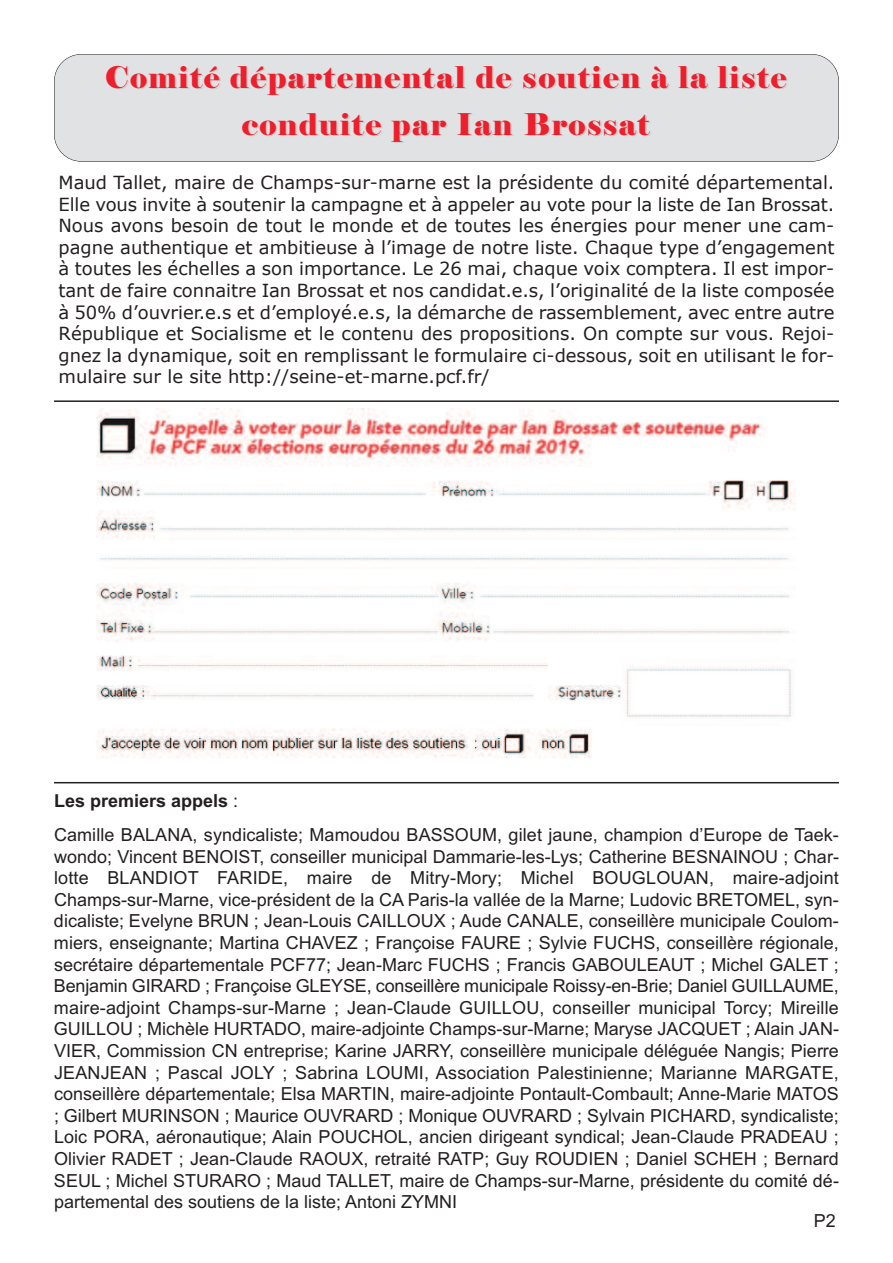
<style>
.page{position:relative;width:893px;height:1263px;background:#fff}
.page>*{position:absolute;margin:0;border:0;box-sizing:border-box;transform-origin:0 0}
.t1{font:30px/47.1px "Elephant";letter-spacing:.05em;color:#ee1f2d;text-align:center}
.t2{font:18px/21.6px "Arial";letter-spacing:.005em;color:#231f20}
.t3{font:18px/21.6px "Verdana";color:#231f20;text-align:justify}
.s1{font-weight:700}
</style>
<div class="page">
<div style="left:54px;top:54px;width:785px;height:107px;background:#e1e2e4;border-radius:27px"></div>
<div style="left:54px;top:54px;width:785px;height:108px;border:1px solid #231f20;border-radius:27px"></div>
<img style="left:96px;top:409px;width:700px;height:349px">
<hr style="left:54px;top:782px;width:785px;height:1px;background:#231f20">
<hr style="left:54px;top:400px;width:785px;height:2px;background:#231f20">
<h1 class="t1" style="left:105px;top:54px;width:683px">Comité départemental de soutien à la liste conduite par Ian Brossat</h1>
<p class="t3" style="left:58px;top:171px;width:777px">Maud Tallet, maire de Champs-sur-marne est la présidente du comité départemental.<br>Elle vous invite à soutenir la campagne et à appeler au vote pour la liste de Ian Brossat.<br>Nous avons besoin de tout le monde et de toutes les énergies pour mener une cam&shy;pagne authentique et ambitieuse à l’image de notre liste. Chaque type d’engagement à toutes les échelles a son importance. Le 26 mai, chaque voix comptera. Il est impor&shy;tant de faire connaitre Ian Brossat et nos candidat.e.s, l’originalité de la liste composée à 50% d’ouvrier.e.s et d’employé.e.s, la démarche de rassemblement, avec entre autre République et Socialisme et le contenu des propositions. On compte sur vous. Rejoi&shy;gnez la dynamique, soit en remplissant le formulaire ci-dessous, soit en utilisant le for&shy;mulaire sur le site http://seine-et-marne.pcf.fr/</p>
<p class="t2" style="left:54px;top:783px;width:786px;line-height:34.2px"><span class="s1">Les premiers appels</span> :<br>Camille BALANA, syndicaliste; Mamoudou BASSOUM, gilet jaune, champion d’Europe de Taek-</p>
<p class="t2" style="left:54px;top:845px;width:786px;text-align:justify">wondo; Vincent BENOIST, conseiller municipal Dammarie-les-Lys; Catherine BESNAINOU ; Char&shy;lotte BLANDIOT FARIDE, maire de Mitry-Mory; Michel BOUGLOUAN, maire-adjoint Champs-sur-Marne, vice-président de la CA Paris-la vallée de la Marne; Ludovic BRETOMEL, syn&shy;dicaliste; Evelyne BRUN ; Jean-Louis CAILLOUX ; Aude CANALE, conseillère municipale Coulom&shy;miers, enseignante; Martina CHAVEZ ; Françoise FAURE ; Sylvie FUCHS, conseillère régionale, secrétaire départementale PCF77; Jean-Marc FUCHS ; Francis GABOULEAUT ; Michel GALET ; Benjamin GIRARD ; Françoise GLEYSE, conseillère municipale Roissy-en-Brie; Daniel GUILLAUME, maire-adjoint Champs-sur-Marne ; Jean-Claude GUILLOU, conseiller municipal Torcy; Mireille GUILLOU ; Michèle HURTADO, maire-adjointe Champs-sur-Marne; Maryse JACQUET ; Alain JAN-VIER, Commission CN entreprise; Karine JARRY, conseillère municipale déléguée Nangis; Pierre JEANJEAN ; Pascal JOLY ; Sabrina LOUMI, Association Palestinienne; Marianne MARGATE, conseillère départementale; Elsa MARTIN, maire-adjointe Pontault-Combault; Anne-Marie MATOS ; Gilbert MURINSON ; Maurice OUVRARD ; Monique OUVRARD ; Sylvain PICHARD, syndicaliste; Loic PORA, aéronautique; Alain POUCHOL, ancien dirigeant syndical; Jean-Claude PRADEAU ; Olivier RADET ; Jean-Claude RAOUX, retraité RATP; Guy ROUDIEN ; Daniel SCHEH ; Bernard SEUL ; Michel STURARO ; Maud TALLET, maire de Champs-sur-Marne, présidente du comité dé&shy;partemental des soutiens de la liste; Antoni ZYMNI</p>
<p class="t2" style="left:814px;top:1209px;width:24px">P2</p>
</div>
